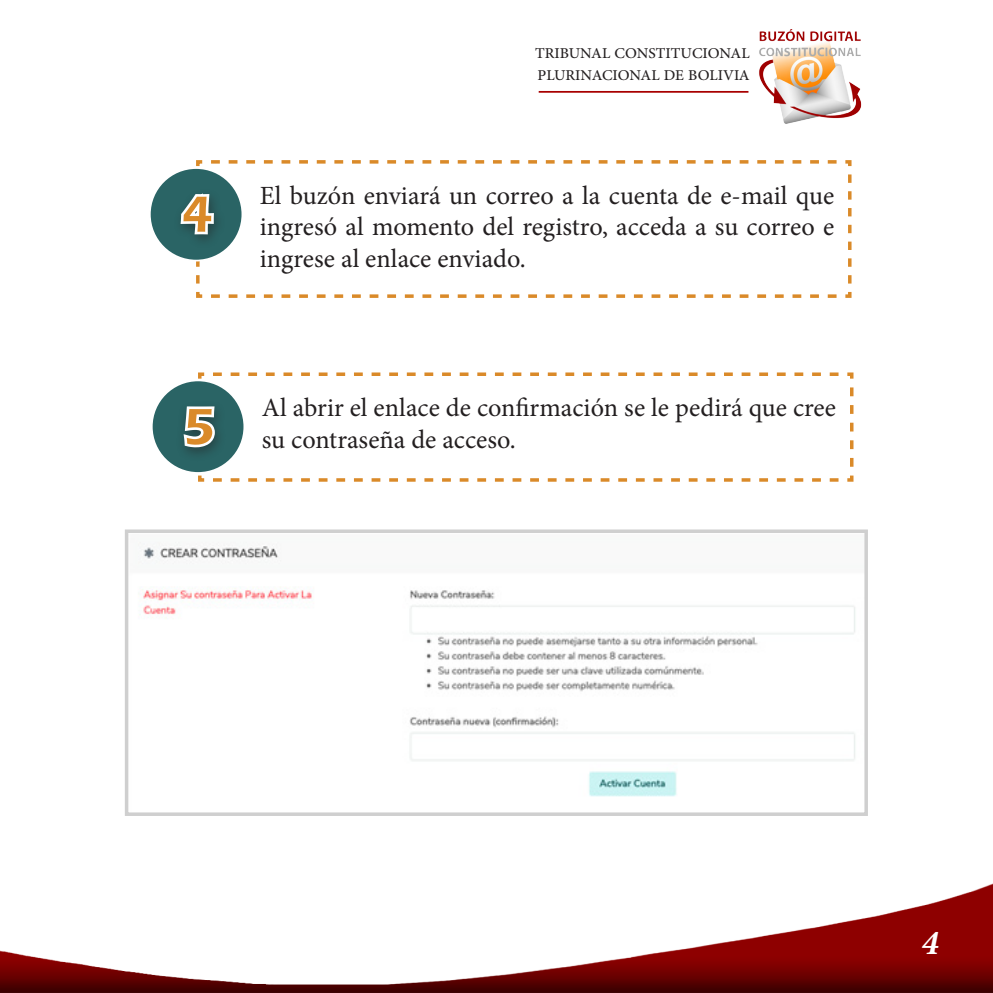
<style>
.page{position:relative;width:993px;height:993px;background:#fff}
.page>*{position:absolute;margin:0;border:0;box-sizing:border-box;transform-origin:0 0}
.t1{font:600 52.5px "Eras ITC";color:#da8a29}
.t2{font:italic 700 35px "Minion Pro";color:#fff}
.t3{font:26.25px/31.5px "Minion Pro";color:#231f20;text-align:justify}
.t4{font:21px/22.8px "Adobe Arabic";color:#231f20}
</style>
<div class="page">
<img style="left:748px;top:29px;width:114px;height:95px">
<hr style="left:538px;top:91px;width:210px;height:2px;background:#a80000">
<img style="left:0;top:884px;width:992px;height:108px">
<svg style="left:196px;top:160px;width:656px;height:138px"></svg>
<div style="left:150px;top:168px;width:92px;height:92px;background:#2a6465;border-radius:50%"></div>
<svg style="left:198px;top:372px;width:656px;height:110px"></svg>
<div style="left:152px;top:380px;width:92px;height:93px;background:#2a6465;border-radius:50%"></div>
<svg style="left:176px;top:174px;width:664px;height:297px"></svg>
<img style="left:138px;top:542px;width:717px;height:255px">
<div style="left:125px;top:529px;width:742px;height:286px;border:4px solid #cfcfcf"></div>
<p class="t4" style="left:535px;top:39px;width:216px">TRIBUNAL CONSTITUCIONAL<br>PLURINACIONAL DE BOLIVIA</p>
<p class="t1" style="left:181px;top:184px;width:34px">4</p>
<p class="t3" style="left:260px;top:179px;width:575px">El buzón enviará un correo a la cuenta de e-mail que ingresó al momento del registro, acceda a su correo e ingrese al enlace enviado.</p>
<p class="t1" style="left:183px;top:397px;width:34px">5</p>
<p class="t3" style="left:262px;top:392px;width:575px">Al abrir el enlace de confirmación se le pedirá que cree su contraseña de acceso.</p>
<h2 class="t2" style="left:921px;top:917px;width:19px">4</h2>
</div>
